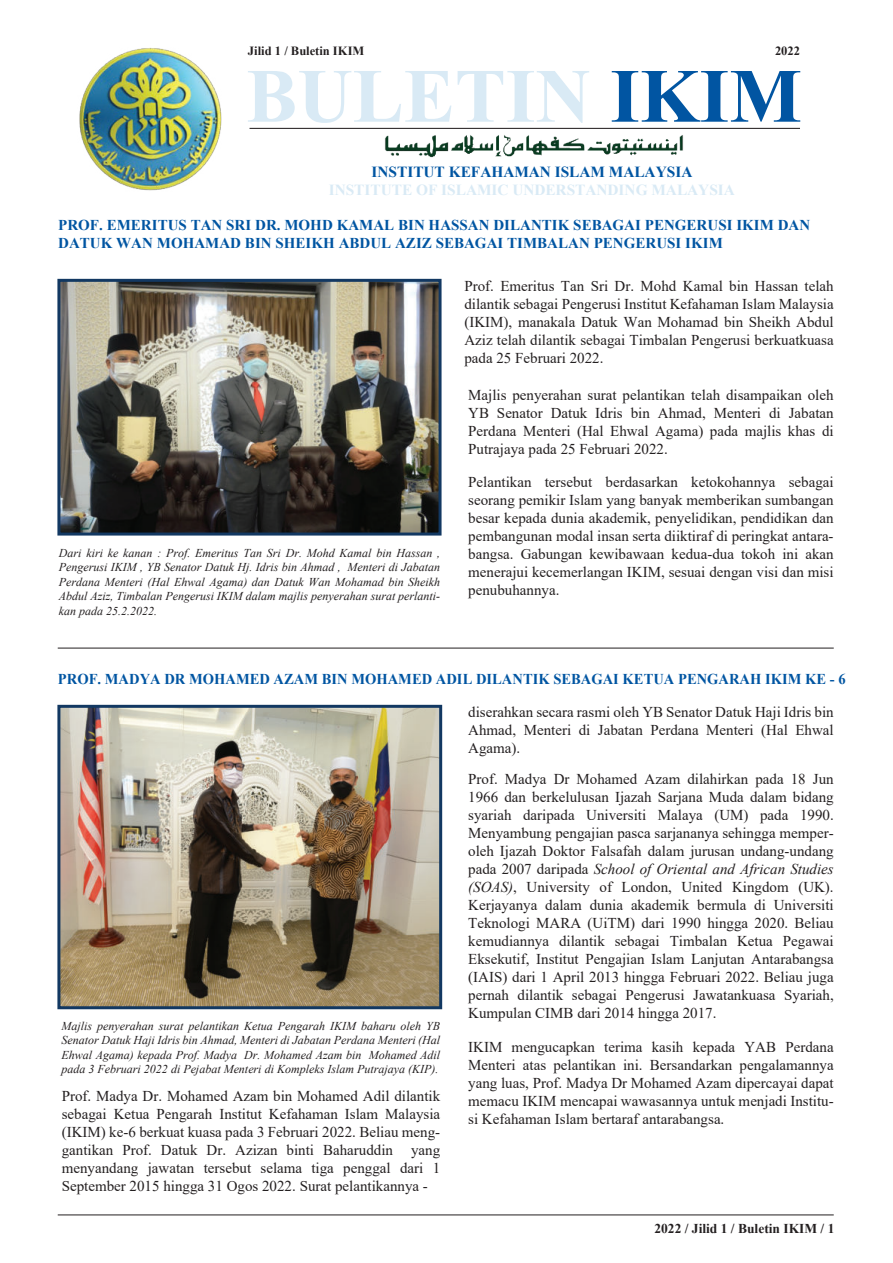
<style>
.page{position:relative;width:893px;height:1263px;background:#fff}
.page>*{position:absolute;margin:0;border:0;box-sizing:border-box;transform-origin:0 0}
.t1{font:700 76.65px "Times New Roman";color:#d9eaf5}
.t2{font:700 15.45px "Times New Roman";color:#d9eaf5}
.t3{font:700 15.45px "Times New Roman";color:#0155a2}
.t4{font:15px/18px "Times New Roman";color:#231f20;text-align:justify}
.t5{font:700 15px/18px "Times New Roman";color:#0155a2}
.t6{font:700 13.5px "Times New Roman";color:#231f20}
.t7{font:700 12.6px "Times New Roman";color:#231f20}
.t8{font:italic 12px/14.4px "Times New Roman";color:#231f20;text-align:justify}
.s1{color:#0155a2}
.s2{font-style:italic}
</style>
<div class="page">
<img style="left:79px;top:48px;width:143px;height:143px">
<hr style="left:250px;top:128px;width:550px;height:1px;background:#231f20">
<img style="left:302px;top:128px;width:464px;height:30px">
<hr style="left:58px;top:1214px;width:776px;height:1px;background:#231f20">
<hr style="left:58px;top:648px;width:776px;height:1px;background:#231f20">
<img style="left:61px;top:709px;width:377px;height:296px">
<div style="left:57px;top:705px;width:385px;height:304px;border:3px solid #123862"></div>
<img style="left:61px;top:283px;width:377px;height:248px">
<div style="left:57px;top:279px;width:385px;height:256px;border:3px solid #123862"></div>
<p class="t7" style="left:248px;top:46px;width:118px">Jilid 1 / Buletin IKIM</p>
<p class="t7" style="left:775px;top:46px;width:26px">2022</p>
<h1 class="t1" style="left:246px;top:70px;width:557px">BULETIN <span class="s1">IKIM</span></h1>
<p class="t3" style="left:372px;top:166px;width:322px">INSTITUT KEFAHAMAN ISLAM MALAYSIA</p>
<p class="t2" style="left:329px;top:185px;width:408px">INSTITUTE OF ISLAMIC UNDERSTANDING MALAYSIA</p>
<p class="t5" style="left:58px;top:218px;width:754px">PROF. EMERITUS TAN SRI DR. MOHD KAMAL BIN HASSAN DILANTIK SEBAGAI PENGERUSI IKIM DAN<br>DATUK WAN MOHAMAD BIN SHEIKH ABDUL AZIZ SEBAGAI TIMBALAN PENGERUSI IKIM</p>
<p class="t4" style="left:464px;top:278px;width:371px">Prof. Emeritus Tan Sri Dr. Mohd Kamal bin Hassan telah dilantik sebagai Pengerusi Institut Kefahaman Islam Malaysia (IKIM), manakala Datuk Wan Mohamad bin Sheikh Abdul Aziz telah dilantik sebagai Timbalan Pengerusi berkuatkuasa pada 25 Februari 2022.</p>
<p class="t4" style="left:468px;top:387px;width:367px">Majlis penyerahan surat pelantikan telah disampaikan oleh YB Senator Datuk Idris bin Ahmad, Menteri di Jabatan Perdana Menteri (Hal Ehwal Agama) pada majlis khas di Putrajaya pada 25 Februari 2022.</p>
<p class="t4" style="left:468px;top:475px;width:367px">Pelantikan tersebut berdasarkan ketokohannya sebagai seorang pemikir Islam yang banyak memberikan sumbangan besar kepada dunia akademik, penyelidikan, pendidikan dan pembangunan modal insan serta diiktiraf di peringkat antara&shy;bangsa. Gabungan kewibawaan kedua-dua tokoh ini akan menerajui kecemerlangan IKIM, sesuai dengan visi dan misi penubuhannya.</p>
<p class="t8" style="left:59px;top:547px;width:383px">Dari kiri ke kanan : Prof. Emeritus Tan Sri Dr. Mohd Kamal bin Hassan , Pengerusi IKIM , YB Senator Datuk Hj. Idris bin Ahmad , Menteri di Jabatan Perdana Menteri (Hal Ehwal Agama) dan Datuk Wan Mohamad bin Sheikh Abdul Aziz, Timbalan Pengerusi IKIM dalam majlis penyerahan surat perlanti&shy;kan pada 25.2.2022.</p>
<p class="t5" style="left:58px;top:671px;width:789px">PROF. MADYA DR MOHAMED AZAM BIN MOHAMED ADIL DILANTIK SEBAGAI KETUA PENGARAH IKIM KE - 6</p>
<p class="t8" style="left:62px;top:1020px;width:380px">Majlis penyerahan surat pelantikan Ketua Pengarah IKIM baharu oleh YB Senator Datuk Haji Idris bin Ahmad, Menteri di Jabatan Perdana Menteri (Hal Ehwal Agama) kepada Prof. Madya Dr. Mohamed Azam bin Mohamed Adil pada 3 Februari 2022 di Pejabat Menteri di Kompleks Islam Putrajaya (KIP).</p>
<p class="t4" style="left:62px;top:1089px;width:380px">Prof. Madya Dr. Mohamed Azam bin Mohamed Adil dilantik sebagai Ketua Pengarah Institut Kefahaman Islam Malaysia (IKIM) ke-6 berkuat kuasa pada 3 Februari 2022. Beliau meng&shy;gantikan Prof. Datuk Dr. Azizan binti Baharuddin yang menyandang jawatan tersebut selama tiga penggal dari 1<br>September 2015 hingga 31 Ogos 2022. Surat pelantikannya -</p>
<p class="t4" style="left:468px;top:704px;width:367px">diserahkan secara rasmi oleh YB Senator Datuk Haji Idris bin Ahmad, Menteri di Jabatan Perdana Menteri (Hal Ehwal Agama).</p>
<p class="t4" style="left:468px;top:771px;width:367px">Prof. Madya Dr Mohamed Azam dilahirkan pada 18 Jun 1966 dan berkelulusan Ijazah Sarjana Muda dalam bidang syariah daripada Universiti Malaya (UM) pada 1990.<br>Menyambung pengajian pasca sarjananya sehingga memper&shy;oleh Ijazah Doktor Falsafah dalam jurusan undang-undang pada 2007 daripada <span class="s2">School of Oriental and African Studies (SOAS)</span>, University of London, United Kingdom (UK).<br>Kerjayanya dalam dunia akademik bermula di Universiti Teknologi MARA (UiTM) dari 1990 hingga 2020. Beliau kemudiannya dilantik sebagai Timbalan Ketua Pegawai Eksekutif, Institut Pengajian Islam Lanjutan Antarabangsa (IAIS) dari 1 April 2013 hingga Februari 2022. Beliau juga pernah dilantik sebagai Pengerusi Jawatankuasa Syariah, Kumpulan CIMB dari 2014 hingga 2017.</p>
<p class="t4" style="left:468px;top:1040px;width:367px">IKIM mengucapkan terima kasih kepada YAB Perdana Menteri atas pelantikan ini. Bersandarkan pengalamannya yang luas, Prof. Madya Dr Mohamed Azam dipercayai dapat memacu IKIM mencapai wawasannya untuk menjadi Institu&shy;si Kefahaman Islam bertaraf antarabangsa.</p>
<p class="t6" style="left:654px;top:1224px;width:182px">2022 / Jilid 1 / Buletin IKIM / 1</p>
</div>
